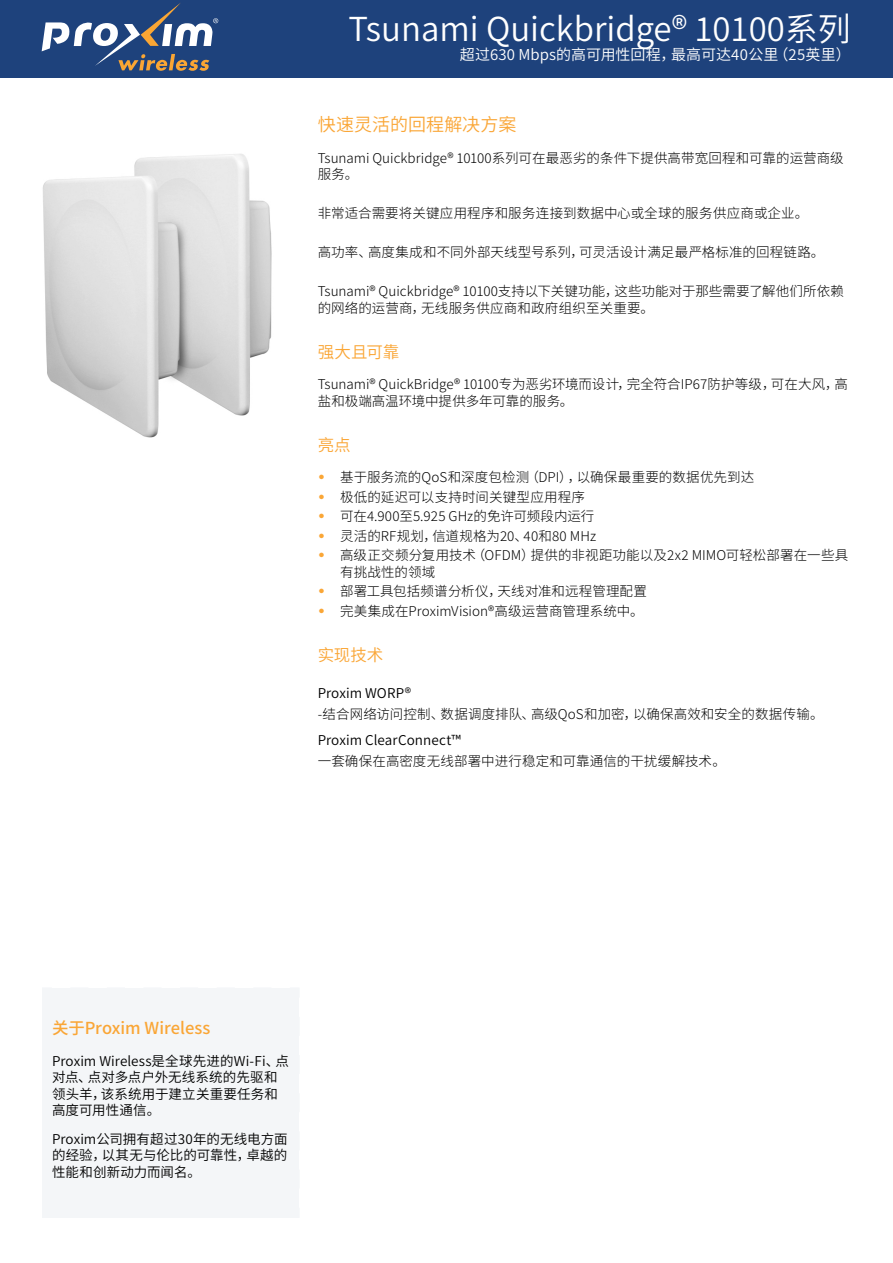
<style>
.page{position:relative;width:893px;height:1263px;background:#fff}
.page>*{position:absolute;margin:0;border:0;box-sizing:border-box;transform-origin:0 0}
.t1{font:33px "Source Han Sans CN";color:#fff}
.t2{font:18px "Source Han Sans CN";color:#faa636}
.t3{font:500 16.5px "Source Han Sans CN";color:#faa636}
.t4{font:16.5px "Source Han Sans CN";letter-spacing:-.01em;color:#faa636}
.t5{font:15px "Source Han Sans CN";letter-spacing:.005em;color:#fff}
.t6{font:300 13.5px/16.5px "Source Han Sans CN";letter-spacing:.005em;color:#000}
.t7{font:13.5px/16.5px "Source Han Sans CN";letter-spacing:.005em;color:#000}
.s1{font-family:"Proxima Nova";font-weight:400;font-size:21px;color:#faa636}
</style>
<div class="page">
<div style="left:0;top:0;width:893px;height:77px;background:#1e427c"></div>
<svg style="left:42px;top:3px;width:176px;height:68px"></svg>
<div style="left:42px;top:988px;width:257px;height:230px;background:#f4f6f8"></div>
<img style="left:43px;top:154px;width:229px;height:284px">
<h1 class="t1" style="left:348px;top:10px;width:504px">Tsunami Quickbridge® 10100系列</h1>
<p class="t5" style="left:460px;top:47px;width:393px">超过630 Mbps的高可用性回程，最高可达40公里（25英里）</p>
<h2 class="t2" style="left:318px;top:115px;width:200px">快速灵活的回程解决方案</h2>
<p class="t6" style="left:318px;top:150px;width:528px">Tsunami Quickbridge® 10100系列可在最恶劣的条件下提供高带宽回程和可靠的运营商级服务。</p>
<p class="t6" style="left:318px;top:205px;width:492px">非常适合需要将关键应用程序和服务连接到数据中心或全球的服务供应商或企业。</p>
<p class="t6" style="left:318px;top:244px;width:508px">高功率、高度集成和不同外部天线型号系列，可灵活设计满足最严格标准的回程链路。</p>
<p class="t6" style="left:318px;top:283px;width:528px">Tsunami® Quickbridge® 10100支持以下关键功能，这些功能对于那些需要了解他们所依赖的网络的运营商，无线服务供应商和政府组织至关重要。</p>
<p class="t4" style="left:318px;top:342px;width:83px">强大且可靠</p>
<p class="t6" style="left:318px;top:376px;width:532px">Tsunami® QuickBridge® 10100专为恶劣环境而设计，完全符合IP67防护等级，可在大风，高盐和极端高温环境中提供多年可靠的服务。</p>
<p class="t4" style="left:318px;top:435px;width:34px">亮点</p>
<p class="t6" style="left:318px;top:469px;width:438px"><span class="s1">•</span> 基于服务流的QoS和深度包检测（DPI），以确保最重要的数据优先到达</p>
<p class="t6" style="left:318px;top:489px;width:269px"><span class="s1">•</span> 极低的延迟可以支持时间关键型应用程序</p>
<p class="t6" style="left:318px;top:508px;width:278px"><span class="s1">•</span> 可在4.900至5.925 GHz的免许可频段内运行</p>
<p class="t6" style="left:318px;top:528px;width:280px"><span class="s1">•</span> 灵活的RF规划，信道规格为20、40和80 MHz</p>
<p class="t6" style="left:340px;top:547px;width:510px;text-indent:-22px"><span class="s1">•</span> 高级正交频分复用技术（OFDM）提供的非视距功能以及2x2 MIMO可轻松部署在一些具有挑战性的领域</p>
<p class="t6" style="left:318px;top:583px;width:331px"><span class="s1">•</span> 部署工具包括频谱分析仪，天线对准和远程管理配置</p>
<p class="t6" style="left:318px;top:603px;width:327px"><span class="s1">•</span> 完美集成在ProximVision®高级运营商管理系统中。</p>
<p class="t4" style="left:318px;top:645px;width:67px">实现技术</p>
<p class="t7" style="left:318px;top:685px;width:95px">Proxim WORP®</p>
<p class="t6" style="left:318px;top:706px;width:507px">-结合网络访问控制、数据调度排队、高级QoS和加密，以确保高效和安全的数据传输。</p>
<p class="t7" style="left:318px;top:732px;width:145px">Proxim ClearConnect™</p>
<p class="t6" style="left:318px;top:753px;width:410px">一套确保在高密度无线部署中进行稳定和可靠通信的干扰缓解技术。</p>
<p class="t3" style="left:52px;top:1019px;width:160px">关于Proxim Wireless</p>
<p class="t7" style="left:52px;top:1053px;width:238px">Proxim Wireless是全球先进的Wi-Fi、点对点、点对多点户外无线系统的先驱和领头羊，该系统用于建立关重要任务和高度可用性通信。</p>
<p class="t7" style="left:52px;top:1131px;width:237px;text-align:justify">Proxim公司拥有超过30年的无线电方面的经验，以其无与伦比的可靠性，卓越的性能和创新动力而闻名。</p>
</div>
